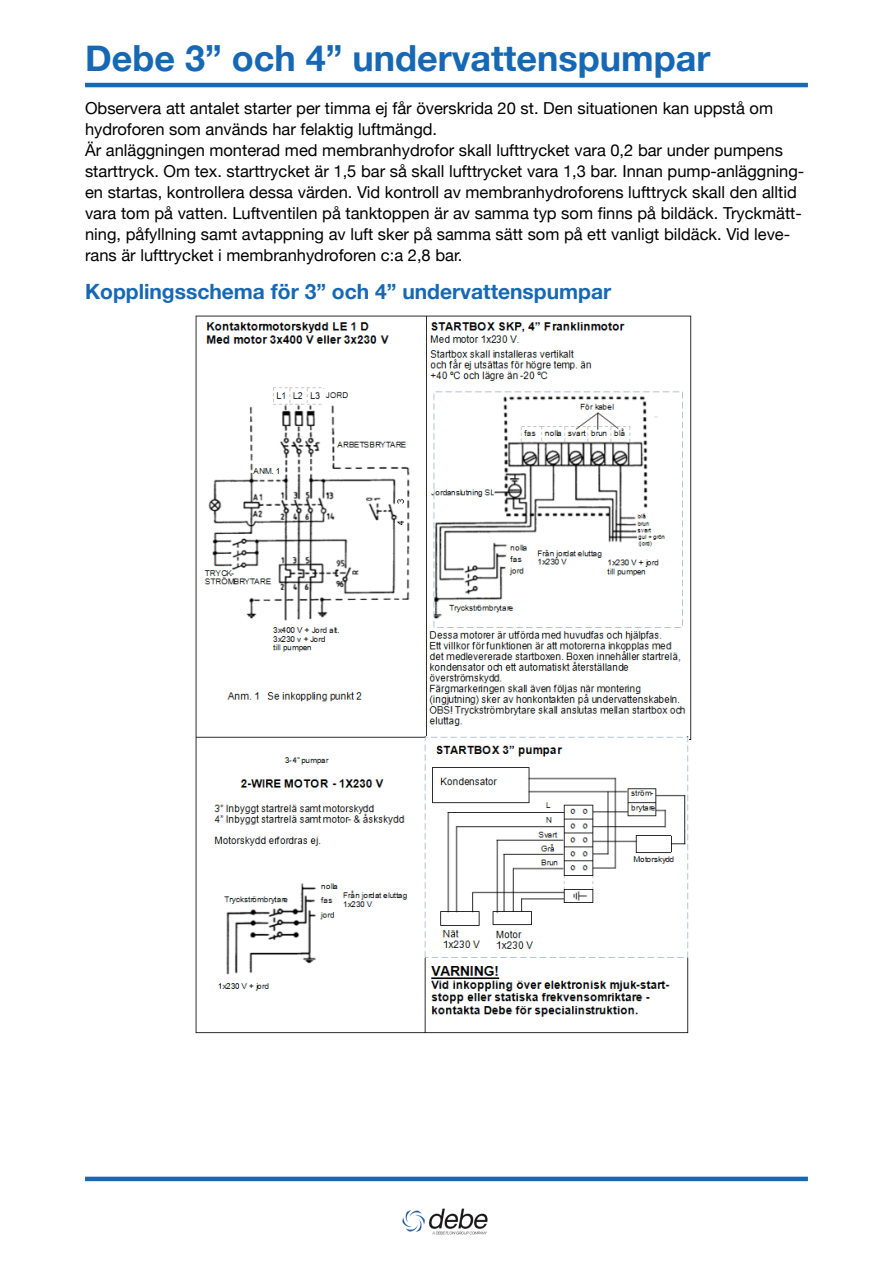
<style>
.page{position:relative;width:893px;height:1263px;background:#fff}
.page>*{position:absolute;margin:0;border:0;box-sizing:border-box;transform-origin:0 0}
.Produktnamn{font:700 36px "Helvetica Neue";color:#1768b4}
.Produktnamn-2{font:700 21px "Helvetica Neue";color:#1768b4}
.Produktnamn-3{font:16.5px/21px "Helvetica Neue";color:#000}
</style>
<div class="page">
<hr style="left:85px;top:83px;width:723px;height:4px;background:#1768b4">
<hr style="left:85px;top:1177px;width:723px;height:4px;background:#1768b4">
<img style="left:195px;top:315px;width:497px;height:424px">
<img style="left:195px;top:736px;width:494px;height:298px">
<img style="left:402px;top:1208px;width:86px;height:27px">
<p class="Produktnamn" style="left:85px;top:30px;width:627px">Debe 3” och 4” undervattenspumpar</p>
<p class="Produktnamn-3" style="left:85px;top:98px;width:689px">Observera att antalet starter per timma ej får överskrida 20 st. Den situationen kan uppstå om hydroforen som används har felaktig luftmängd.</p>
<p class="Produktnamn-3" style="left:85px;top:140px;width:721px">Är anläggningen monterad med membranhydrofor skall lufttrycket vara 0,2 bar under pumpens starttryck. Om tex. starttrycket är 1,5 bar så skall lufttrycket vara 1,3 bar. Innan pump-anläggning&shy;en startas, kontrollera dessa värden. Vid kontroll av membranhydroforens lufttryck skall den alltid vara tom på vatten. Luftventilen på tanktoppen är av samma typ som finns på bildäck. Tryckmätt&shy;ning, påfyllning samt avtappning av luft sker på samma sätt som på ett vanligt bildäck. Vid leve&shy;rans är lufttrycket i membranhydroforen c:a 2,8 bar.</p>
<p class="Produktnamn-2" style="left:85px;top:275px;width:528px">Kopplingsschema för 3” och 4” undervattenspumpar</p>
</div>
